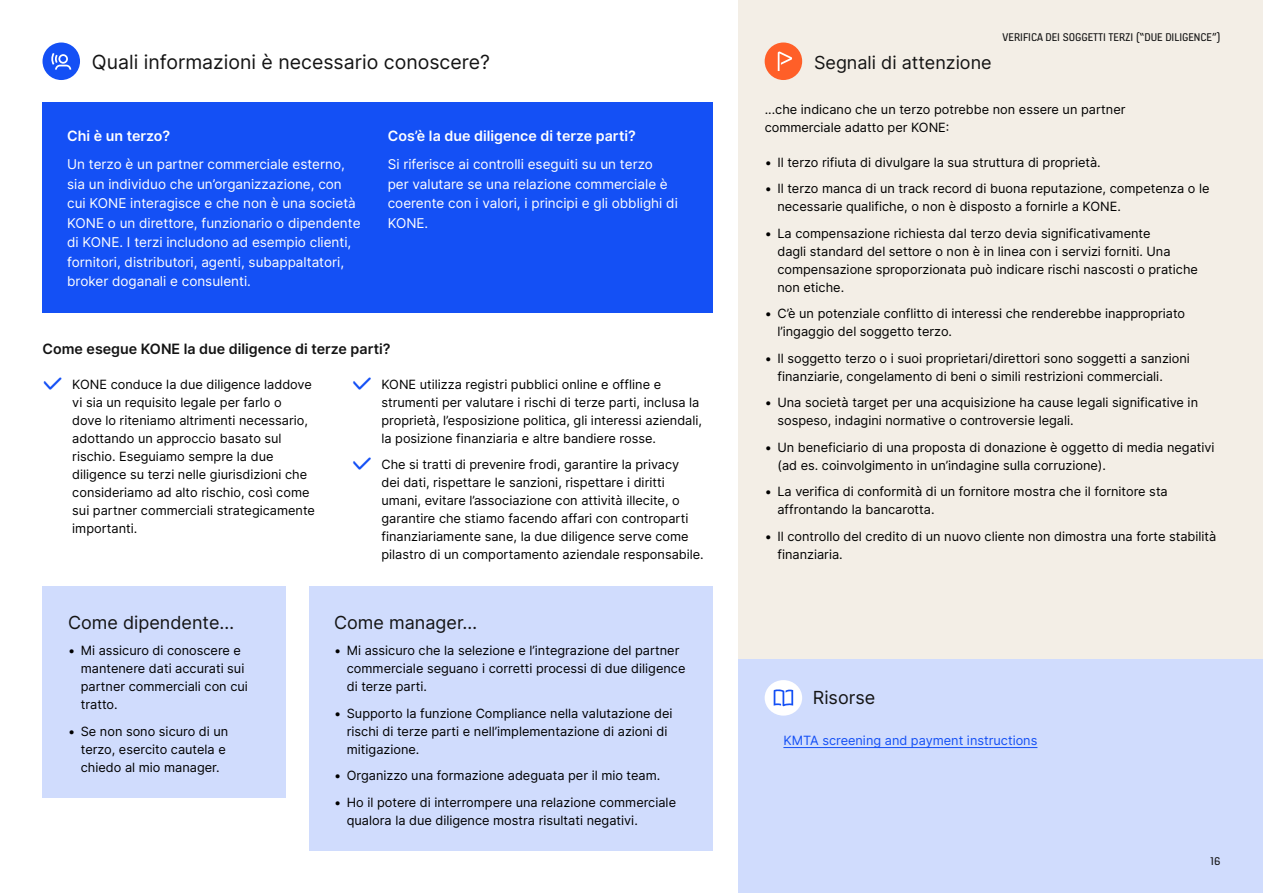
<style>
.page{position:relative;width:1263px;height:893px;background:#fff}
.page>*{position:absolute;margin:0;border:0;box-sizing:border-box;transform-origin:0 0}
.t1{font:19.5px "Inter";color:#141414}
.t2{font:18px "Inter";color:#141414}
.t3{font:600 14.25px "Inter";color:#fff}
.t4{font:600 14.25px "Inter";color:#141414}
.t5{font:13.5px/19.5px "Inter";color:#fff}
.t6{font:12.75px/18px "Inter";color:#000}
.t7{font:12.75px "Inter";color:#1450f5}
.t8{font:12px "KONE Information";color:#141414}
.s1{font-family:"KONE Information";font-size:28.5px;color:#1450f5}
</style>
<div class="page">
<div style="left:738px;top:0;width:525px;height:893px;background:#f3eee6"></div>
<div style="left:738px;top:659px;width:525px;height:234px;background:#d0dcfd"></div>
<div style="left:43px;top:43px;width:37px;height:37px;background:#1450f5;border-radius:50%"></div>
<svg style="left:51px;top:53px;width:20px;height:17px"></svg>
<div style="left:765px;top:43px;width:37px;height:37px;background:#ff5f28;border-radius:50%"></div>
<svg style="left:778px;top:52px;width:14px;height:19px"></svg>
<div style="left:765px;top:680px;width:37px;height:36px;background:#fff;border-radius:50%"></div>
<svg style="left:774px;top:689px;width:19px;height:17px"></svg>
<hr style="left:783px;top:747px;width:254px;height:1px;background:#1450f5">
<div style="left:42px;top:102px;width:670px;height:210px;background:#1450f5"></div>
<div style="left:43px;top:586px;width:243px;height:211px;background:#d0dcfd"></div>
<div style="left:309px;top:586px;width:403px;height:264px;background:#d0dcfd"></div>
<h1 class="t1" style="left:92px;top:48px;width:400px">Quali informazioni è necessario conoscere?</h1>
<h2 class="t2" style="left:814px;top:50px;width:179px">Segnali di attenzione</h2>
<p class="t8" style="left:1002px;top:29px;width:219px">VERIFICA DEI SOGGETTI TERZI (“DUE DILIGENCE”)</p>
<p class="t3" style="left:67px;top:126px;width:105px">Chi è un terzo?</p>
<p class="t5" style="left:67px;top:154px;width:295px">Un terzo è un partner commerciale esterno, sia un individuo che un’organizzazione, con cui KONE interagisce e che non è una società KONE o un direttore, funzionario o dipendente di KONE. I terzi includono ad esempio clienti, fornitori, distributori, agenti, subappaltatori, broker doganali e consulenti.</p>
<p class="t3" style="left:388px;top:126px;width:250px">Cos’è la due diligence di terze parti?</p>
<p class="t5" style="left:388px;top:154px;width:292px">Si riferisce ai controlli eseguiti su un terzo<br>per valutare se una relazione commerciale è coerente con i valori, i principi e gli obblighi di KONE.</p>
<p class="t4" style="left:43px;top:338px;width:350px">Come esegue KONE la due diligence di terze parti?</p>
<p class="t6" style="left:381px;top:375px;width:322px;text-indent:-30px"><span class="s1">✓</span> KONE utilizza registri pubblici online e offline e strumenti per valutare i rischi di terze parti, inclusa la proprietà, l’esposizione politica, gli interessi aziendali, la posizione finanziaria e altre bandiere rosse.</p>
<p class="t6" style="left:381px;top:455px;width:324px;text-indent:-30px"><span class="s1">✓</span> Che si tratti di prevenire frodi, garantire la privacy<br>dei dati, rispettare le sanzioni, rispettare i diritti umani, evitare l’associazione con attività illecite, o garantire che stiamo facendo affari con controparti finanziariamente sane, la due diligence serve come pilastro di un comportamento aziendale responsabile.</p>
<p class="t6" style="left:72px;top:375px;width:244px;text-indent:-30px"><span class="s1">✓</span> KONE conduce la due diligence laddove vi sia un requisito legale per farlo o<br>dove lo riteniamo altrimenti necessario, adottando un approccio basato sul rischio. Eseguiamo sempre la due diligence su terzi nelle giurisdizioni che consideriamo ad alto rischio, così come sui partner commerciali strategicamente importanti.</p>
<h2 class="t2" style="left:68px;top:609px;width:168px">Come dipendente…</h2>
<p class="t6" style="left:81px;top:641px;width:169px;text-indent:-13px">• Mi assicuro di conoscere e mantenere dati accurati sui partner commerciali con cui tratto.</p>
<p class="t6" style="left:81px;top:722px;width:149px;text-indent:-13px">• Se non sono sicuro di un terzo, esercito cautela e chiedo al mio manager.</p>
<h2 class="t2" style="left:334px;top:609px;width:145px">Come manager…</h2>
<p class="t6" style="left:347px;top:641px;width:340px;text-indent:-13px">• Mi assicuro che la selezione e l’integrazione del partner commerciale seguano i corretti processi di due diligence di terze parti.</p>
<p class="t6" style="left:347px;top:704px;width:327px;text-indent:-13px">• Supporto la funzione Compliance nella valutazione dei rischi di terze parti e nell’implementazione di azioni di mitigazione.</p>
<p class="t6" style="left:334px;top:766px;width:328px">• Organizzo una formazione adeguata per il mio team.</p>
<p class="t6" style="left:347px;top:793px;width:331px;text-indent:-13px">• Ho il potere di interrompere una relazione commerciale qualora la due diligence mostra risultati negativi.</p>
<p class="t6" style="left:765px;top:100px;width:362px">...che indicano che un terzo potrebbe non essere un partner commerciale adatto per KONE:</p>
<p class="t6" style="left:765px;top:153px;width:338px">• Il terzo rifiuta di divulgare la sua struttura di proprietà.</p>
<p class="t6" style="left:777px;top:179px;width:434px;text-indent:-13px">• Il terzo manca di un track record di buona reputazione, competenza o le necessarie qualifiche, o non è disposto a fornirle a KONE.</p>
<p class="t6" style="left:777px;top:224px;width:422px;text-indent:-13px">• La compensazione richiesta dal terzo devia significativamente<br>dagli standard del settore o non è in linea con i servizi forniti. Una compensazione sproporzionata può indicare rischi nascosti o pratiche non etiche.</p>
<p class="t6" style="left:777px;top:304px;width:409px;text-indent:-13px">• C’è un potenziale conflitto di interessi che renderebbe inappropriato l’ingaggio del soggetto terzo.</p>
<p class="t6" style="left:777px;top:349px;width:414px;text-indent:-13px">• Il soggetto terzo o i suoi proprietari/direttori sono soggetti a sanzioni finanziarie, congelamento di beni o simili restrizioni commerciali.</p>
<p class="t6" style="left:777px;top:393px;width:422px;text-indent:-13px">• Una società target per una acquisizione ha cause legali significative in sospeso, indagini normative o controversie legali.</p>
<p class="t6" style="left:777px;top:438px;width:439px;text-indent:-13px">• Un beneficiario di una proposta di donazione è oggetto di media negativi (ad es. coinvolgimento in un’indagine sulla corruzione).</p>
<p class="t6" style="left:777px;top:482px;width:392px;text-indent:-13px">• La verifica di conformità di un fornitore mostra che il fornitore sta affrontando la bancarotta.</p>
<p class="t6" style="left:777px;top:527px;width:440px;text-indent:-13px">• Il controllo del credito di un nuovo cliente non dimostra una forte stabilità finanziaria.</p>
<h2 class="t2" style="left:813px;top:684px;width:64px">Risorse</h2>
<p class="t7" style="left:783px;top:731px;width:256px">KMTA screening and payment instructions</p>
<p class="t8" style="left:1210px;top:853px;width:12px">16</p>
</div>
